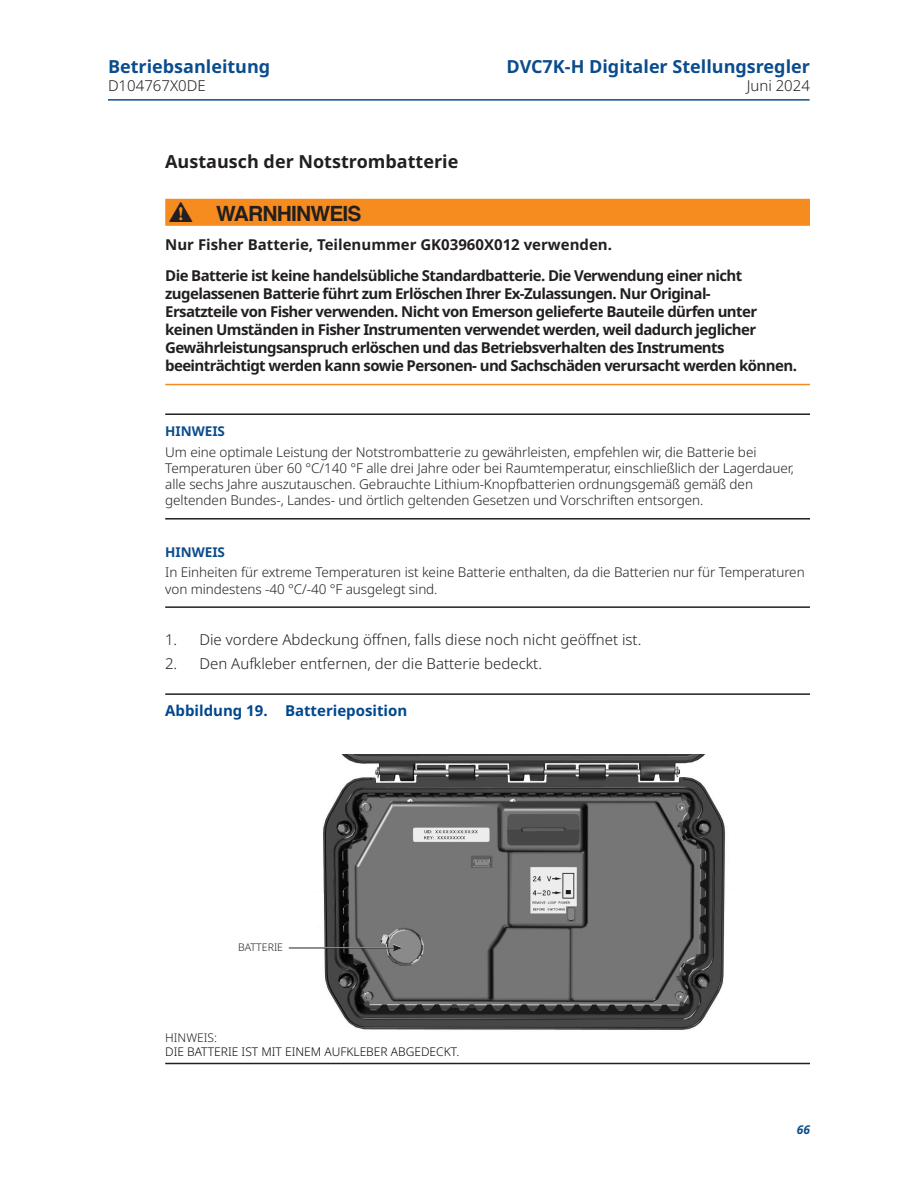
<style>
.page{position:relative;width:918px;height:1188px;background:#fff}
.page>*{position:absolute;margin:0;border:0;box-sizing:border-box;transform-origin:0 0}
.t1{font:700 21px "Helvetica";letter-spacing:-.04em;color:#231f20}
.t2{font:700 18px "Noto Sans";color:#0b4c8c}
._02_Chapter_Heading_1_1_1_1{font:700 18px "Noto Sans";color:#231f20}
._06_Warning_text{font:700 15px/18px "Noto Sans";letter-spacing:-.04em;color:#231f20}
.t3{font:300 15px "Noto Sans";color:#231f20}
._06_Warning_text-2{font:700 15px "Noto Sans";color:#231f20}
.t4{font:700 15px "Noto Sans";color:#01478d}
._06_Important___Tip_Text{font:300 13.5px/16.2px "Noto Sans";letter-spacing:-.005em;color:#231f20}
._06_Important___Tip{font:700 13.5px "Noto Sans";color:#0b4c8c}
._06_Important___Tip_No_upper_line{font:700 13.5px "Noto Sans";color:#0b4c8c}
._03_Figure{font:300 12px "Noto Sans";color:#0e0608}
._01_Body_Text{font:300 12px "Noto Sans";color:#231f20}
.t5{font:italic 700 12px "Noto Sans";color:#0b4c8c}
._03_Figure_call_outs{font:300 10.5px "Noto Sans";color:#231f20}
</style>
<div class="page">
<hr style="left:108px;top:99px;width:702px;height:2px;background:#0b4c8c">
<div style="left:165px;top:199px;width:645px;height:27px;background:#f68b1f"></div>
<hr style="left:165px;top:384px;width:645px;height:1px;background:#f68b1f">
<hr style="left:165px;top:413px;width:645px;height:2px;background:#231f20">
<hr style="left:165px;top:518px;width:645px;height:2px;background:#231f20">
<hr style="left:165px;top:606px;width:645px;height:2px;background:#231f20">
<hr style="left:165px;top:693px;width:645px;height:2px;background:#231f20">
<hr style="left:165px;top:1063px;width:645px;height:1px;background:#231f20">
<img style="left:323px;top:755px;width:403px;height:275px">
<hr style="left:289px;top:947px;width:106px;height:1px;background:#fff">
<hr style="left:289px;top:948px;width:106px;height:1px;background:#231f20">
<svg style="left:393px;top:944px;width:9px;height:7px"></svg>
<h2 class="t2" style="left:108px;top:57px;width:164px">Betriebsanleitung</h2>
<h2 class="t2" style="left:507px;top:57px;width:305px">DVC7K-H Digitaler Stellungsregler</h2>
<p class="t3" style="left:108px;top:77px;width:99px">D104767X0DE</p>
<p class="t3" style="left:747px;top:77px;width:65px">Juni 2024</p>
<p class="_02_Chapter_Heading_1_1_1_1" style="left:165px;top:151px;width:295px">Austausch der Notstrombatterie</p>
<p class="t1" style="left:216px;top:197px;width:147px">WARNHINWEIS</p>
<p class="_06_Warning_text-2" style="left:165px;top:236px;width:448px">Nur Fisher Batterie, Teilenummer GK03960X012 verwenden.</p>
<p class="_06_Warning_text" style="left:165px;top:267px;width:633px">Die Batterie ist keine handelsübliche Standardbatterie. Die Verwendung einer nicht zugelassenen Batterie führt zum Erlöschen Ihrer Ex-Zulassungen. Nur Original-<br>Ersatzteile von Fisher verwenden. Nicht von Emerson gelieferte Bauteile dürfen unter keinen Umständen in Fisher Instrumenten verwendet werden, weil dadurch jeglicher Gewährleistungsanspruch erlöschen und das Betriebsverhalten des Instruments beeinträchtigt werden kann sowie Personen- und Sachschäden verursacht werden können.</p>
<p class="_06_Important___Tip" style="left:165px;top:424px;width:61px">HINWEIS</p>
<p class="_06_Important___Tip_Text" style="left:165px;top:444px;width:630px">Um eine optimale Leistung der Notstrombatterie zu gewährleisten, empfehlen wir, die Batterie bei Temperaturen über 60 °C/140 °F alle drei Jahre oder bei Raumtemperatur, einschließlich der Lagerdauer, alle sechs Jahre auszutauschen. Gebrauchte Lithium-Knopfbatterien ordnungsgemäß gemäß den geltenden Bundes-, Landes- und örtlich geltenden Gesetzen und Vorschriften entsorgen.</p>
<p class="_06_Important___Tip_No_upper_line" style="left:165px;top:544px;width:61px">HINWEIS</p>
<p class="_06_Important___Tip_Text" style="left:165px;top:565px;width:641px">In Einheiten für extreme Temperaturen ist keine Batterie enthalten, da die Batterien nur für Temperaturen von mindestens -40 °C/-40 °F ausgelegt sind.</p>
<p class="t3" style="left:165px;top:631px;width:478px">1. Die vordere Abdeckung öffnen, falls diese noch nicht geöffnet ist.</p>
<p class="t3" style="left:165px;top:655px;width:378px">2. Den Aufkleber entfernen, der die Batterie bedeckt.</p>
<p class="t4" style="left:165px;top:702px;width:244px">Abbildung 19. Batterieposition</p>
<p class="_03_Figure_call_outs" style="left:238px;top:941px;width:46px">BATTERIE</p>
<p class="_01_Body_Text" style="left:165px;top:1031px;width:53px">HINWEIS:</p>
<p class="_03_Figure" style="left:165px;top:1045px;width:296px">DIE BATTERIE IST MIT EINEM AUFKLEBER ABGEDECKT.</p>
<p class="t5" style="left:797px;top:1121px;width:15px">66</p>
</div>
